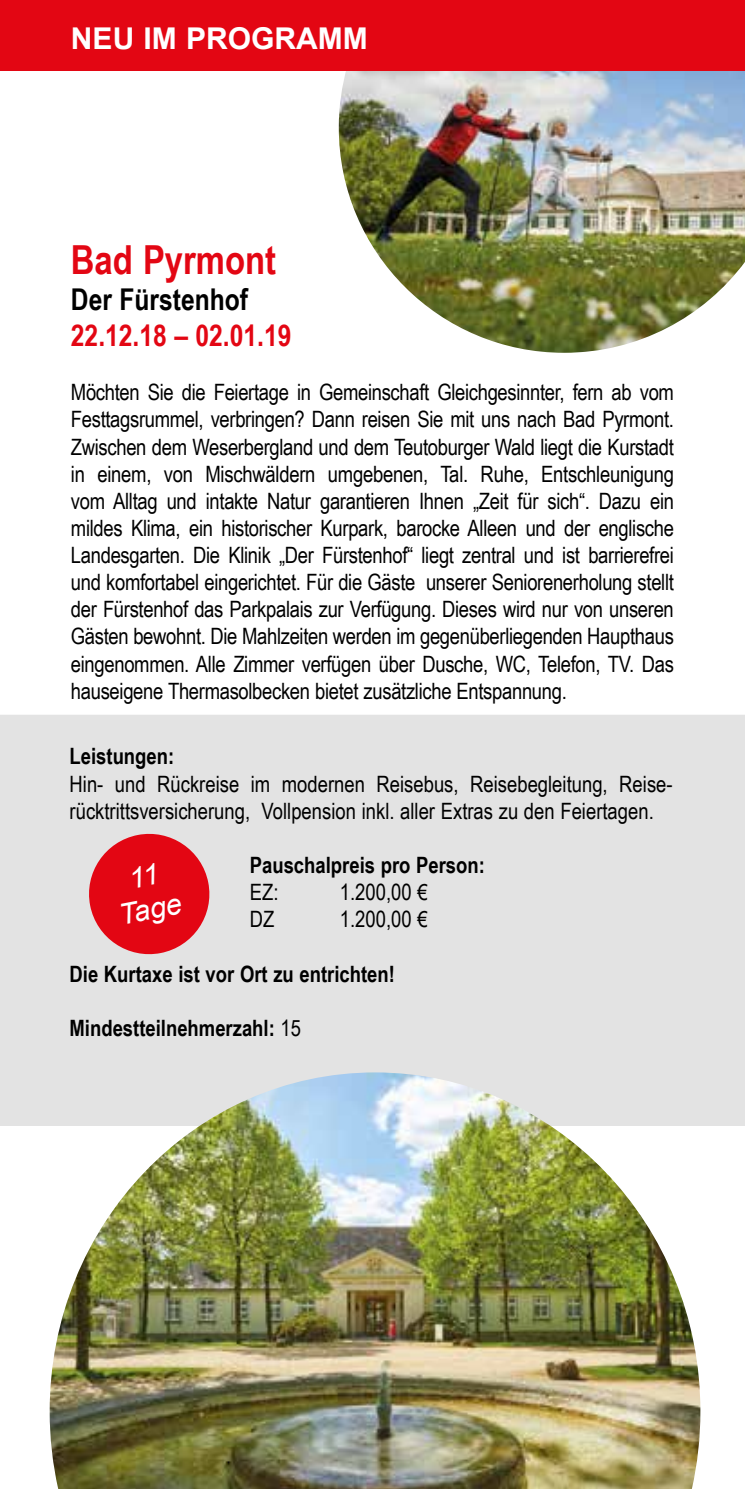
<style>
.page{position:relative;width:745px;height:1489px;background:#fff}
.page>*{position:absolute;margin:0;border:0;box-sizing:border-box;transform-origin:0 0}
.t1{font:700 40px "Arial Narrow";color:#e30613}
.t2{font:700 30px "Arial Narrow";color:#e30613}
.t3{font:700 30px "Arial Narrow";color:#000}
.t4{font:700 30px "Arial";color:#fff}
.t5{font:italic 28.75px/33.2px "Arial";color:#fff;text-align:center}
.t6{font:22.5px/27px "Arial Narrow";color:#000;text-align:justify}
.t7{font:700 22.5px "Arial Narrow";color:#000}
.s1{font-weight:400}
</style>
<div class="page">
<img style="left:338px;top:71px;width:406px;height:282px">
<div style="left:0;top:0;width:744px;height:71px;background:#e30613"></div>
<div style="left:0;top:715px;width:744px;height:410px;background:#e3e3e3"></div>
<img style="left:50px;top:1072px;width:650px;height:416px">
<svg style="left:84px;top:828px;width:130px;height:131px;background:#e34f58"></svg>
<h2 class="t4" style="left:71px;top:19px;width:298px">NEU IM PROGRAMM</h2>
<h1 class="t1" style="left:71px;top:229px;width:207px">Bad Pyrmont</h1>
<h2 class="t3" style="left:71px;top:276px;width:178px">Der Fürstenhof</h2>
<h2 class="t2" style="left:71px;top:313px;width:222px">22.12.18 – 02.01.19</h2>
<p class="t6" style="left:71px;top:378px;width:604px">Möchten Sie die Feiertage in Gemeinschaft Gleichgesinnter, fern ab vom Festtagsrummel, verbringen? Dann reisen Sie mit uns nach Bad Pyrmont.<br>Zwischen dem Weserbergland und dem Teutoburger Wald liegt die Kurstadt in einem, von Mischwäldern umgebenen, Tal. Ruhe, Entschleunigung vom Alltag und intakte Natur garantieren Ihnen „Zeit für sich“. Dazu ein mildes Klima, ein historischer Kurpark, barocke Alleen und der englische Landesgarten. Die Klinik „Der Fürstenhof“ liegt zentral und ist barrierefrei und komfortabel eingerichtet. Für die Gäste unserer Seniorenerholung stellt der Fürstenhof das Parkpalais zur Verfügung. Dieses wird nur von unseren Gästen bewohnt. Die Mahlzeiten werden im gegenüberliegenden Haupthaus eingenommen. Alle Zimmer verfügen über Dusche, WC, Telefon, TV. Das hauseigene Thermasolbecken bietet zusätzliche Entspannung.</p>
<p class="t7" style="left:70px;top:739px;width:106px">Leistungen:</p>
<p class="t6" style="left:70px;top:769px;width:604px">Hin- und Rückreise im modernen Reisebus, Reisebegleitung, Reise&shy;rücktrittsversicherung, Vollpension inkl. aller Extras zu den Feiertagen.</p>
<p class="t7" style="left:250px;top:848px;width:236px">Pauschalpreis pro Person:</p>
<p class="t6" style="left:250px;top:877px;width:30px">EZ:</p>
<p class="t6" style="left:340px;top:877px;width:89px">1.200,00 €</p>
<p class="t6" style="left:250px;top:904px;width:26px">DZ</p>
<p class="t6" style="left:340px;top:904px;width:89px">1.200,00 €</p>
<p class="t7" style="left:70px;top:956px;width:327px">Die Kurtaxe ist vor Ort zu entrichten!</p>
<p class="t7" style="left:70px;top:1010px;width:233px">Mindestteilnehmerzahl: <span class="s1">15</span></p>
<p class="t5" style="left:110px;top:866px;width:65px;rotate:-11deg">11<br>Tage</p>
</div>
